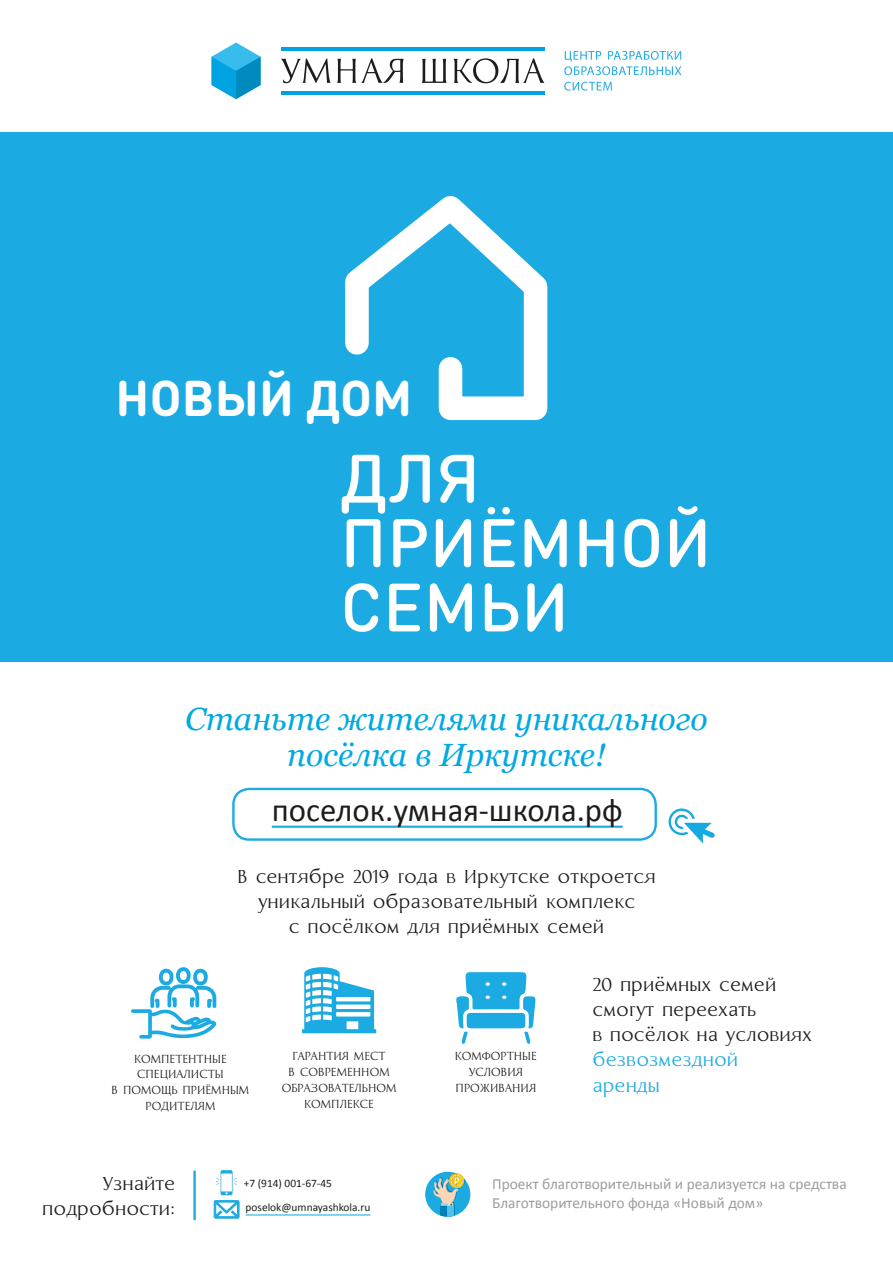
<style>
.page{position:relative;width:893px;height:1263px;background:#fff}
.page>*{position:absolute;margin:0;border:0;box-sizing:border-box;transform-origin:0 0}
.t1{font:500 67.12px/64.4px "DIN Round Pro";letter-spacing:.005em;color:#fff}
.t2{font:700 49.5px "DIN Round Pro";letter-spacing:.005em;color:#fff}
.t3{font:32.78px "Calibri";color:#1d1d1b}
.t4{font:italic 32.17px/35.7px "Georgia";color:#00a9e3;text-align:center}
.t5{font:21px/25.2px "Legan";color:#1d1d1b;text-align:center}
.t6{font:21px/25.2px "Legan";color:#1caae2}
.t7{font:15.38px/18.5px "Calibri";color:#9d9d9d}
.t8{font:13.12px/15.8px "Legan";color:#1d1d1b;text-align:center}
.t9{font:11.4px "Calibri";color:#1d1d1b}
.t10{font:8.93px "PT Sans Caption";color:#fff}
</style>
<div class="page">
<svg style="left:281px;top:58px;width:50px;height:25px"></svg>
<svg style="left:337px;top:58px;width:67px;height:25px"></svg>
<svg style="left:422px;top:59px;width:25px;height:24px"></svg>
<svg style="left:453px;top:58px;width:91px;height:25px"></svg>
<svg style="left:212px;top:43px;width:49px;height:56px"></svg>
<hr style="left:281px;top:47px;width:263px;height:4px;background:#00a3e2">
<hr style="left:281px;top:91px;width:263px;height:3px;background:#00a3e2">
<svg style="left:564px;top:51px;width:117px;height:24px"></svg>
<svg style="left:564px;top:82px;width:48px;height:9px"></svg>
<div style="left:0;top:132px;width:893px;height:530px;background:#1caae2"></div>
<hr style="left:272px;top:826px;width:351px;height:2px;background:#1caae2">
<svg style="left:668px;top:808px;width:47px;height:36px"></svg>
<div style="left:232px;top:788px;width:425px;height:53px;border:2px solid #1caae2;border-radius:16px"></div>
<svg style="left:345px;top:196px;width:203px;height:225px"></svg>
<svg style="left:131px;top:967px;width:85px;height:72px"></svg>
<svg style="left:302px;top:967px;width:74px;height:66px"></svg>
<svg style="left:456px;top:972px;width:80px;height:72px"></svg>
<div style="left:425px;top:1172px;width:45px;height:45px;background:#1caae2;border-radius:50%"></div>
<svg style="left:433px;top:1173px;width:32px;height:44px"></svg>
<hr style="left:246px;top:1214px;width:124px;height:1px;background:#00a9e3">
<svg style="left:214px;top:1170px;width:25px;height:48px"></svg>
<hr style="left:193px;top:1171px;width:3px;height:48px;background:#1caae2">
<h2 class="t2" style="left:116px;top:363px;width:298px">НОВЫЙ ДОМ</h2>
<h1 class="t1" style="left:340px;top:444px;width:372px">ДЛЯ<br>ПРИЁМНОЙ<br>СЕМЬИ</h1>
<h3 class="t4" style="left:185px;top:700px;width:524px">Станьте жителями уникального посёлка в Иркутске!</h3>
<h3 class="t3" style="left:272px;top:790px;width:352px">поселок.умная-школа.рф</h3>
<p class="t5" style="left:237px;top:863px;width:420px">В сентябре 2019 года в Иркутске откроется уникальный образовательный комплекс<br>с посёлком для приёмных семей</p>
<p class="t8" style="left:112px;top:1050px;width:139px">КОМПЕТЕНТНЫЕ<br>СПЕЦИАЛИСТЫ<br>В ПОМОЩЬ ПРИЁМНЫМ<br>РОДИТЕЛЯМ</p>
<p class="t8" style="left:282px;top:1048px;width:116px">ГАРАНТИЯ МЕСТ<br>В СОВРЕМЕННОМ<br>ОБРАЗОВАТЕЛЬНОМ<br>КОМПЛЕКСЕ</p>
<p class="t8" style="left:455px;top:1048px;width:84px">КОМФОРТНЫЕ<br>УСЛОВИЯ<br>ПРОЖИВАНИЯ</p>
<p class="t5" style="left:592px;top:971px;width:221px;text-align:left">20 приёмных семей смогут переехать<br>в посёлок на условиях</p>
<p class="t6" style="left:592px;top:1047px;width:147px">безвозмездной аренды</p>
<p class="t5" style="left:103px;top:1171px;width:74px">Узнайте</p>
<p class="t9" style="left:244px;top:1176px;width:90px">+7 (914) 001-67-45</p>
<p class="t5" style="left:42px;top:1196px;width:134px">подробности:</p>
<p class="t9" style="left:246px;top:1200px;width:126px">poselok@umnayashkola.ru</p>
<p class="t10" style="left:454px;top:1175px;width:7px">₽</p>
<p class="t7" style="left:492px;top:1175px;width:356px">Проект благотворительный и реализуется на средства<br>Благотворительного фонда «Новый дом»</p>
</div>
